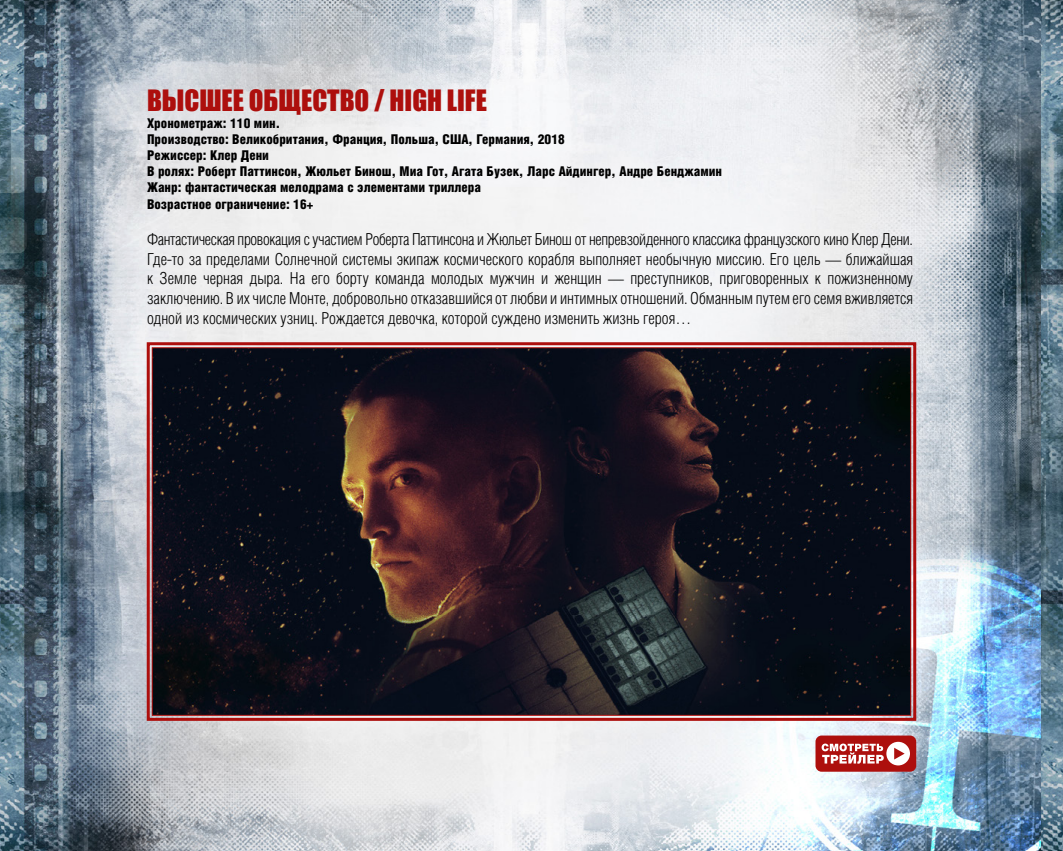
<style>
.page{position:relative;width:1063px;height:851px;background:#fff}
.page>*{position:absolute;margin:0;border:0;box-sizing:border-box;transform-origin:0 0}
.t1{font:27px "Impact";color:#ad0f0d}
.t2{font:16.5px/19.8px "Helios Cond Light C";color:#000;text-align:justify}
.t3{font:13.5px/16.2px "Helios Cond Black C";color:#000}
</style>
<div class="page">
<img style="left:0;top:0;width:1042px;height:850px">
<img style="left:1042px;top:0;width:21px;height:850px">
<div style="left:816px;top:735px;width:100px;height:36px;background:#ad0f0d;border-radius:6px"></div>
<svg style="left:822px;top:741px;width:88px;height:24px"></svg>
<svg style="left:145px;top:340px;width:773px;height:382px;background:#c87b7b"></svg>
<svg style="left:151px;top:346px;width:761px;height:370px;background:#1a161e"></svg>
<h1 class="t1" style="left:147px;top:80px;width:341px">ВЫСШЕЕ ОБЩЕСТВО / HIGH LIFE</h1>
<p class="t3" style="left:147px;top:114px;width:577px">Хронометраж: 110 мин.<br>Производство: Великобритания, Франция, Польша, США, Германия, 2018<br>Режиссер: Клер Дени<br>В ролях: Роберт Паттинсон, Жюльет Бинош, Миа Гот, Агата Бузек, Ларс Айдингер, Андре Бенджамин Жанр: фантастическая мелодрама с элементами триллера<br>Возрастное ограничение: 16+</p>
<p class="t2" style="left:147px;top:229px;width:768px">Фантастическая провокация с участием Роберта Паттинсона и Жюльет Бинош от непревзойденного классика французского кино Клер Дени.<br>Где-то за пределами Солнечной системы экипаж космического корабля выполняет необычную миссию. Его цель — ближайшая к Земле черная дыра. На его борту команда молодых мужчин и женщин — преступников, приговоренных к пожизненному заключению. В их числе Монте, добровольно отказавшийся от любви и интимных отношений. Обманным путем его семя вживляется одной из космических узниц. Рождается девочка, которой суждено изменить жизнь героя…</p>
</div>
